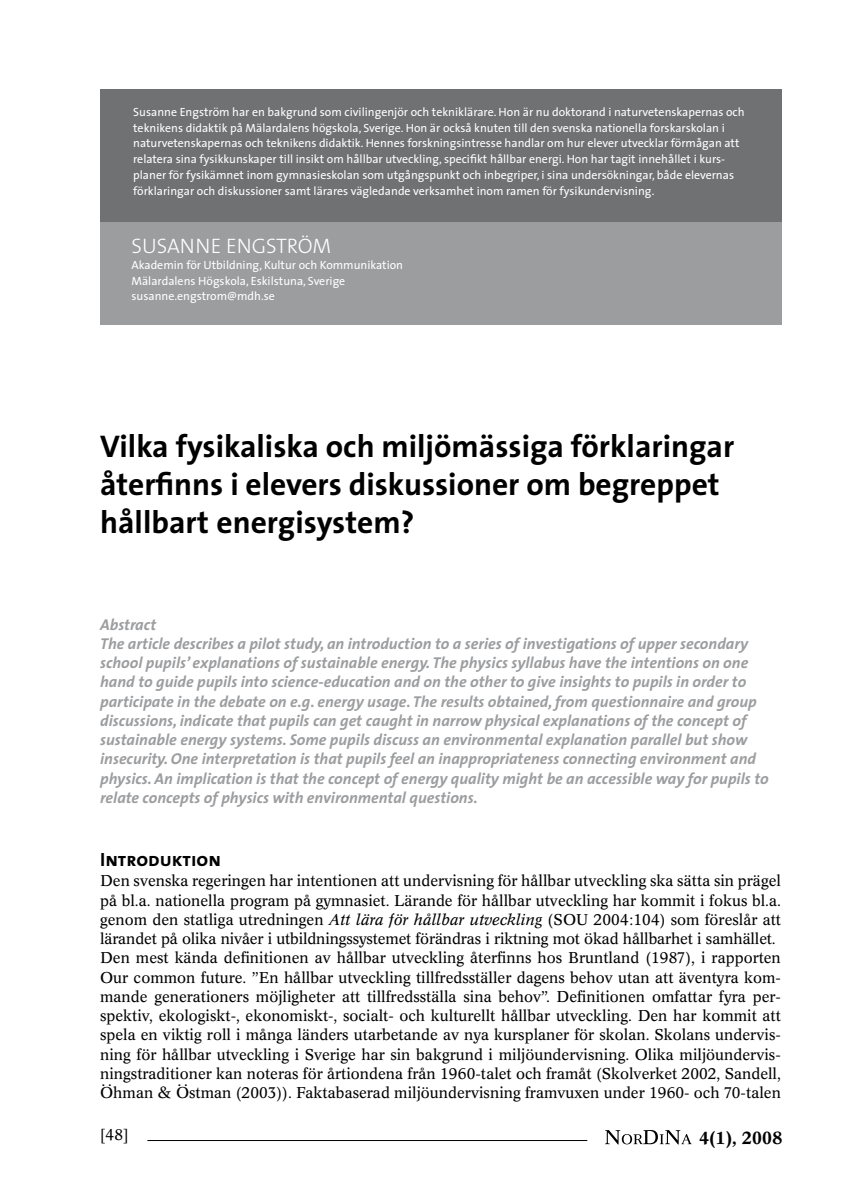
<style>
.page{position:relative;width:844px;height:1191px;background:#fff}
.page>*{position:absolute;margin:0;border:0;box-sizing:border-box;transform-origin:0 0}
.t1{font:700 31.5px/37.8px "The Sans";color:#000}
.t2{font:21px "The Sans Light Caps";color:#fff}
.t3{font:19.25px "The Sans Bold Caps";color:#000}
.t4{font:500 17.5px "Concorde BE";color:#000}
.t5{font:italic 700 15.75px/19.2px "The Sans";color:#9c9d9f}
.t6{font:15.4px/19.2px "Concorde BE";color:#000}
.t7{font:11.9px/15.8px "The Sans";color:#fff}
.s1{font-style:italic}
</style>
<div class="page">
<hr style="left:147px;top:1140px;width:440px;height:1px;background:#000">
<svg style="left:605px;top:1130px;width:86px;height:14px"></svg>
<div style="left:100px;top:220px;width:681px;height:104px;background:#9c9d9f"></div>
<div style="left:100px;top:89px;width:681px;height:132px;background:#707173"></div>
<p class="t7" style="left:133px;top:103px;width:612px">Susanne Engström har en bakgrund som civilingenjör och tekniklärare. Hon är nu doktorand i naturvetenskapernas och teknikens didaktik på Mälardalens högskola, Sverige. Hon är också knuten till den svenska nationella forskarskolan i naturvetenskapernas och teknikens didaktik. Hennes forskningsintresse handlar om hur elever utvecklar förmågan att relatera sina fysikkunskaper till insikt om hållbar utveckling, specifikt hållbar energi. Hon har tagit innehållet i kurs&shy;planer för fysikämnet inom gymnasieskolan som utgångspunkt och inbegriper, i sina undersökningar, både elevernas förklaringar och diskussioner samt lärares vägledande verksamhet inom ramen för fysikundervisning.</p>
<h2 class="t2" style="left:131px;top:228px;width:201px">SUSANNE ENGSTRÖM</h2>
<p class="t7" style="left:131px;top:256px;width:273px">Akademin för Utbildning, Kultur och Kommunikation<br>Mälardalens Högskola, Eskilstuna, Sverige susanne.engstrom@mdh.se</p>
<h1 class="t1" style="left:100px;top:427px;width:635px">Vilka fysikaliska och miljömässiga förklaringar återfinns i elevers diskussioner om begreppet hållbart energisystem?</h1>
<p class="t5" style="left:100px;top:614px;width:670px">Abstract<br>The article describes a pilot study, an introduction to a series of investigations of upper secondary school pupils’ explanations of sustainable energy. The physics syllabus have the intentions on one hand to guide pupils into science-education and on the other to give insights to pupils in order to participate in the debate on e.g. energy usage. The results obtained, from questionnaire and group discussions, indicate that pupils can get caught in narrow physical explanations of the concept of sustainable energy systems. Some pupils discuss an environmental explanation parallel but show insecurity. One interpretation is that pupils feel an inappropriateness connecting environment and physics. An implication is that the concept of energy quality might be an accessible way for pupils to relate concepts of physics with environmental questions.</p>
<p class="t3" style="left:100px;top:843px;width:122px">Introduktion</p>
<p class="t6" style="left:100px;top:871px;width:682px">Den svenska regeringen har intentionen att undervisning för hållbar utveckling ska sätta sin prägel på bl.a. nationella program på gymnasiet. Lärande för hållbar utveckling har kommit i fokus bl.a. genom den statliga utredningen <span class="s1">Att lära för hållbar utveckling</span> (SOU 2004:104) som föreslår att lärandet på olika nivåer i utbildningssystemet förändras i riktning mot ökad hållbarhet i samhället.<br>Den mest kända definitionen av hållbar utveckling återfinns hos Bruntland (1987), i rapporten Our common future. ”En hållbar utveckling tillfredsställer dagens behov utan att äventyra kom&shy;mande generationers möjligheter att tillfredsställa sina behov”. Definitionen omfattar fyra per&shy;spektiv, ekologiskt-, ekonomiskt-, socialt- och kulturellt hållbar utveckling. Den har kommit att spela en viktig roll i många länders utarbetande av nya kursplaner för skolan. Skolans undervis&shy;ning för hållbar utveckling i Sverige har sin bakgrund i miljöundervisning. Olika miljöundervis&shy;ningstraditioner kan noteras för årtiondena från 1960-talet och framåt (Skolverket 2002, Sandell, Öhman &amp; Östman (2003)). Faktabaserad miljöundervisning framvuxen under 1960- och 70-talen</p>
<p class="t6" style="left:100px;top:1124px;width:31px">[48]</p>
<p class="t4" style="left:699px;top:1127px;width:84px">4(1), 2008</p>
</div>
